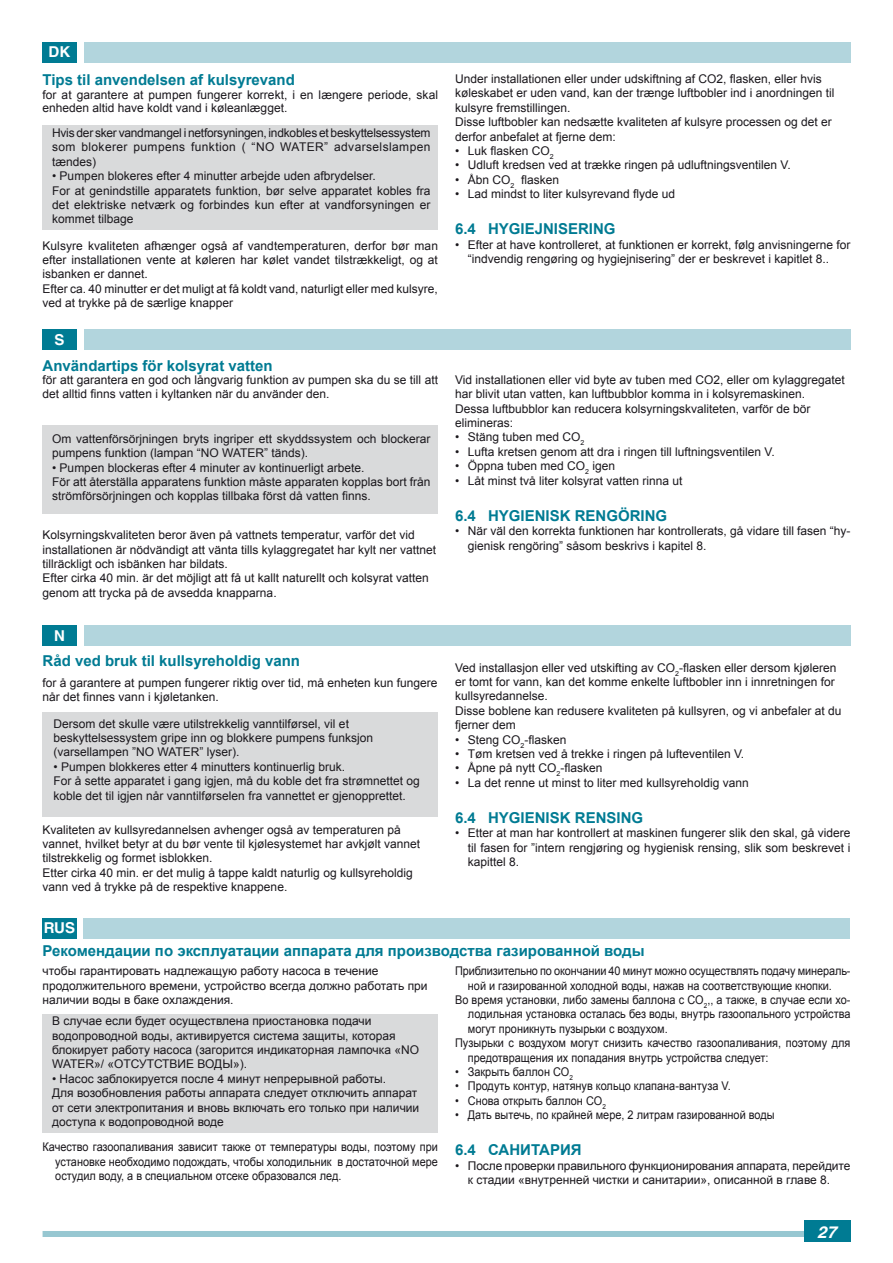
<style>
.page{position:relative;width:893px;height:1263px;background:#fff}
.page>*{position:absolute;margin:0;border:0;box-sizing:border-box;transform-origin:0 0}
.t1{font:italic 700 16.5px "Helvetica";color:#fff;scale:1.05 1}
.t2{font:700 15px "Arial";color:#007b93}
.t3{font:700 15px "Helvetica";color:#fff}
.t4{font:12px/14.4px "Arial";color:#1a171c}
.t5{font:12px/14.4px "Arial";color:#1a171c;text-align:justify;scale:.91 1}
</style>
<div class="page">
<div style="left:43px;top:1231px;width:804px;height:6px;background:#97c7d1"></div>
<div style="left:804px;top:1220px;width:46px;height:22px;background:#007b93"></div>
<div style="left:84px;top:43px;width:766px;height:20px;background:#b2d5dd"></div>
<div style="left:43px;top:43px;width:34px;height:20px;background:#007b93"></div>
<div style="left:84px;top:329px;width:766px;height:21px;background:#b2d5dd"></div>
<div style="left:43px;top:330px;width:34px;height:20px;background:#007b93"></div>
<div style="left:84px;top:626px;width:766px;height:20px;background:#b2d5dd"></div>
<div style="left:43px;top:626px;width:34px;height:20px;background:#007b93"></div>
<div style="left:83px;top:918px;width:766px;height:20px;background:#b2d5dd"></div>
<div style="left:43px;top:918px;width:34px;height:20px;background:#007b93"></div>
<div style="left:43px;top:126px;width:395px;height:104px;background:#d9dadb"></div>
<div style="left:43px;top:426px;width:395px;height:88px;background:#d9dadb"></div>
<div style="left:43px;top:713px;width:395px;height:104px;background:#d9dadb"></div>
<div style="left:43px;top:1014px;width:395px;height:118px;background:#d9dadb"></div>
<p class="t3" style="left:49px;top:43px;width:23px">DK</p>
<p class="t2" style="left:43px;top:70px;width:254px">Tips til anvendelsen af kulsyrevand</p>
<p class="t4" style="left:43px;top:88px;width:397px;line-height:13.5px">for at garantere at pumpen fungerer korrekt, i en længere periode, skal enheden altid have koldt vand i køleanlægget.</p>
<p class="t4" style="left:52px;top:126px;width:380px;text-align:justify">Hvis der sker vandmangel i netforsyningen, indkobles et beskyttelsessystem som blokerer pumpens funktion ( “NO WATER” advarselslampen tændes)</p>
<p class="t4" style="left:52px;top:169px;width:380px">• Pumpen blokeres efter 4 minutter arbejde uden afbrydelser.<br>For at genindstille apparatets funktion, bør selve apparatet kobles fra det elektriske netværk og forbindes kun efter at vandforsyningen er kommet tilbage</p>
<p class="t4" style="left:43px;top:238px;width:397px">Kulsyre kvaliteten afhænger også af vandtemperaturen, derfor bør man efter installationen vente at køleren har kølet vandet tilstrækkeligt, og at isbanken er dannet.<br>Efter ca. 40 minutter er det muligt at få koldt vand, naturligt eller med kulsyre, ved at trykke på de særlige knapper</p>
<p class="t3" style="left:54px;top:330px;width:12px">S</p>
<p class="t2" style="left:43px;top:356px;width:232px">Användartips för kolsyrat vatten</p>
<p class="t4" style="left:43px;top:374px;width:397px;line-height:13.5px">för att garantera en god och långvarig funktion av pumpen ska du se till att det alltid finns vatten i kyltanken när du använder den.</p>
<p class="t4" style="left:52px;top:431px;width:380px">Om vattenförsörjningen bryts ingriper ett skyddssystem och blockerar pumpens funktion (lampan “NO WATER” tänds).</p>
<p class="t4" style="left:52px;top:460px;width:380px">• Pumpen blockeras efter 4 minuter av kontinuerligt arbete.<br>För att återställa apparatens funktion måste apparaten kopplas bort från strömförsörjningen och kopplas tillbaka först då vatten finns.</p>
<p class="t4" style="left:43px;top:528px;width:395px">Kolsyrningskvaliteten beror även på vattnets temperatur, varför det vid installationen är nödvändigt att vänta tills kylaggregatet har kylt ner vattnet tillräckligt och isbänken har bildats.<br>Efter cirka 40 min. är det möjligt att få ut kallt naturellt och kolsyrat vatten genom att trycka på de avsedda knapparna.</p>
<p class="t3" style="left:54px;top:626px;width:12px">N</p>
<p class="t2" style="left:43px;top:651px;width:259px">Råd ved bruk til kullsyreholdig vann</p>
<p class="t4" style="left:43px;top:675px;width:396px">for å garantere at pumpen fungerer riktig over tid, må enheten kun fungere når det finnes vann i kjøletanken.</p>
<p class="t4" style="left:54px;top:716px;width:321px">Dersom det skulle være utilstrekkelig vanntilførsel, vil et beskyttelsessystem gripe inn og blokkere pumpens funksjon (varsellampen ”NO WATER” lyser).</p>
<p class="t4" style="left:54px;top:759px;width:368px">• Pumpen blokkeres etter 4 minutters kontinuerlig bruk.<br>For å sette apparatet i gang igjen, må du koble det fra strømnettet og koble det til igjen når vanntilførselen fra vannettet er gjenopprettet.</p>
<p class="t4" style="left:43px;top:822px;width:379px">Kvaliteten av kullsyredannelsen avhenger også av temperaturen på vannet, hvilket betyr at du bør vente til kjølesystemet har avkjølt vannet tilstrekkelig og formet isblokken.<br>Etter cirka 40 min. er det mulig å tappe kaldt naturlig og kullsyreholdig vann ved å trykke på de respektive knappene.</p>
<p class="t3" style="left:44px;top:919px;width:33px">RUS</p>
<p class="t4" style="left:455px;top:72px;width:381px">Under installationen eller under udskiftning af CO2, flasken, eller hvis køleskabet er uden vand, kan der trænge luftbobler ind i anordningen til kulsyre fremstillingen.<br>Disse luftbobler kan nedsætte kvaliteten af kulsyre processen og det er derfor anbefalet at fjerne dem:</p>
<p class="t4" style="left:455px;top:144px;width:100px">• Luk flasken CO<sub>2</sub></p>
<p class="t4" style="left:455px;top:158px;width:337px">• Udluft kredsen ved at trække ringen på udluftningsventilen V.</p>
<p class="t4" style="left:455px;top:173px;width:106px">• Åbn CO<sub>2</sub> flasken</p>
<p class="t4" style="left:455px;top:187px;width:222px">• Lad mindst to liter kulsyrevand flyde ud</p>
<p class="t2" style="left:455px;top:219px;width:162px">6.4 HYGIEJNISERING</p>
<p class="t4" style="left:468px;top:237px;width:384px;text-indent:-13px">• Efter at have kontrolleret, at funktionen er korrekt, følg anvisningerne for “indvendig rengøring og hygiejnisering” der er beskrevet i kapitlet 8..</p>
<p class="t4" style="left:455px;top:373px;width:391px">Vid installationen eller vid byte av tuben med CO2, eller om kylaggregatet har blivit utan vatten, kan luftbubblor komma in i kolsyremaskinen.<br>Dessa luftbubblor kan reducera kolsyrningskvaliteten, varför de bör elimineras:</p>
<p class="t4" style="left:455px;top:430px;width:131px">• Stäng tuben med CO<sub>2</sub></p>
<p class="t4" style="left:455px;top:445px;width:321px">• Lufta kretsen genom att dra i ringen till luftningsventilen V.</p>
<p class="t4" style="left:455px;top:459px;width:162px">• Öppna tuben med CO<sub>2</sub> igen</p>
<p class="t4" style="left:455px;top:473px;width:229px">• Låt minst två liter kolsyrat vatten rinna ut</p>
<p class="t2" style="left:455px;top:505px;width:214px">6.4 HYGIENISK RENGÖRING</p>
<p class="t4" style="left:468px;top:524px;width:384px;text-indent:-13px">• När väl den korrekta funktionen har kontrollerats, gå vidare till fasen “hy&shy;gienisk rengöring” såsom beskrivs i kapitel 8.</p>
<p class="t4" style="left:455px;top:660px;width:388px">Ved installasjon eller ved utskifting av CO<sub>2</sub>-flasken eller dersom kjøleren er tomt for vann, kan det komme enkelte luftbobler inn i innretningen for kullsyredannelse.<br>Disse boblene kan redusere kvaliteten på kullsyren, og vi anbefaler at du fjerner dem</p>
<p class="t4" style="left:455px;top:732px;width:113px">• Steng CO<sub>2</sub>-flasken</p>
<p class="t4" style="left:455px;top:747px;width:291px">• Tøm kretsen ved å trekke i ringen på lufteventilen V.</p>
<p class="t4" style="left:455px;top:761px;width:149px">• Åpne på nytt CO<sub>2</sub>-flasken</p>
<p class="t4" style="left:455px;top:776px;width:295px">• La det renne ut minst to liter med kullsyreholdig vann</p>
<p class="t2" style="left:455px;top:808px;width:190px">6.4 HYGIENISK RENSING</p>
<p class="t4" style="left:468px;top:826px;width:384px;text-align:justify;text-indent:-13px">• Etter at man har kontrollert at maskinen fungerer slik den skal, gå videre til fasen for ”intern rengjøring og hygienisk rensing, slik som beskrevet i kapittel 8.</p>
<p class="t2" style="left:43px;top:941px;width:604px">Рекомендации по эксплуатации аппарата для производства газированной воды</p>
<p class="t4" style="left:43px;top:964px;width:387px">чтобы гарантировать надлежащую работу насоса в течение продолжительного времени, устройство всегда должно работать при наличии воды в баке охлаждения.</p>
<p class="t4" style="left:52px;top:1014px;width:368px">В случае если будет осуществлена приостановка подачи водопроводной воды, активируется система защиты, которая блокирует работу насоса (загорится индикаторная лампочка «NO WATER»/ «ОТСУТСТВИЕ ВОДЫ»).</p>
<p class="t4" style="left:52px;top:1071px;width:369px">• Насос заблокируется после 4 минут непрерывной работы.<br>Для возобновления работы аппарата следует отключить аппарат от сети электропитания и вновь включать его только при наличии доступа к водопроводной воде</p>
<p class="t5" style="left:55px;top:1140px;width:422px;text-indent:-13px">Качество газоопаливания зависит также от температуры воды, поэтому при установке необходимо подождать, чтобы холодильник в достаточной мере остудил воду, а в специальном отсеке образовался лед.</p>
<p class="t5" style="left:455px;top:964px;width:436px">Приблизительно по окончании 40 минут можно осуществлять подачу минераль-</p>
<p class="t5" style="left:468px;top:978px;width:402px">ной и газированной холодной воды, нажав на соответствующие кнопки.</p>
<p class="t5" style="left:455px;top:993px;width:436px">Во время установки, либо замены баллона с CO<sub>2</sub>,, а также, в случае если хо-</p>
<p class="t5" style="left:468px;top:1007px;width:422px">лодильная установка осталась без воды, внутрь газоопального устройства</p>
<p class="t5" style="left:468px;top:1021px;width:221px">могут проникнуть пузырьки с воздухом.</p>
<p class="t5" style="left:455px;top:1036px;width:436px">Пузырьки с воздухом могут снизить качество газоопаливания, поэтому для</p>
<p class="t5" style="left:468px;top:1050px;width:332px">предотвращения их попадания внутрь устройства следует:</p>
<p class="t5" style="left:455px;top:1065px;width:131px">• Закрыть баллон CO<sub>2</sub></p>
<p class="t5" style="left:455px;top:1079px;width:304px">• Продуть контур, натянув кольцо клапана-вантуза V.</p>
<p class="t5" style="left:455px;top:1093px;width:167px">• Снова открыть баллон CO<sub>2</sub></p>
<p class="t5" style="left:455px;top:1108px;width:352px">• Дать вытечь, по крайней мере, 2 литрам газированной воды</p>
<p class="t2" style="left:455px;top:1140px;width:128px">6.4 САНИТАРИЯ</p>
<p class="t4" style="left:468px;top:1158px;width:384px;text-indent:-13px">• После проверки правильного функционирования аппарата, перейдите к стадии «внутренней чистки и санитарии», описанной в главе 8.</p>
<h1 class="t1" style="left:817px;top:1221px;width:20px">27</h1>
</div>
